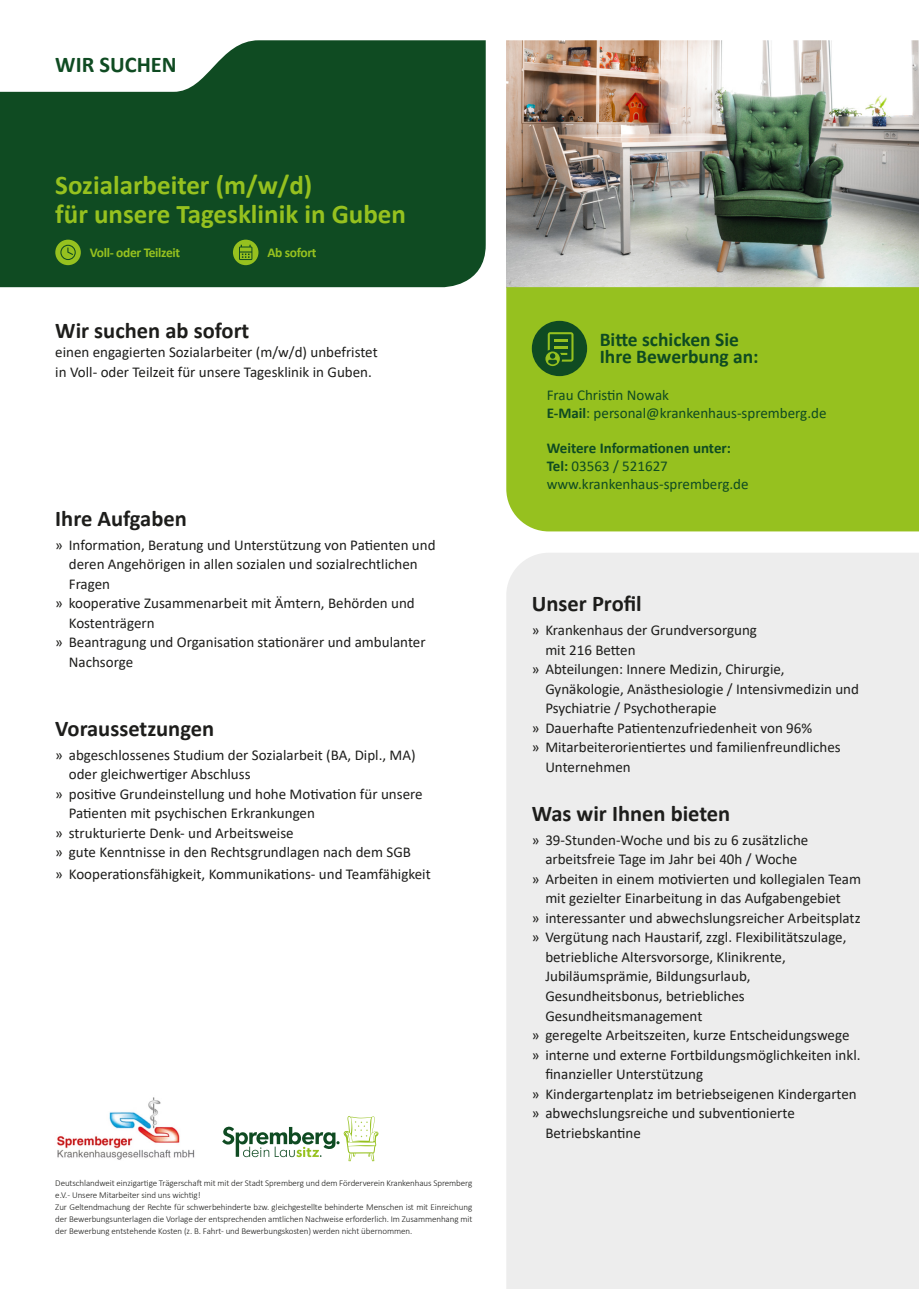
<style>
.page{position:relative;width:919px;height:1289px;background:#fff}
.page>*{position:absolute;margin:0;border:0;box-sizing:border-box;transform-origin:0 0}
.t1{font:700 27px/28.5px "Calibri";color:#96c11f}
.t2{font:700 22.5px "Calibri";color:#1d1d1b}
.t3{font:700 22.5px "Calibri";color:#0f4b22}
.t4{font:700 19.5px/16.5px "Calibri";color:#0f4b22}
.t5{font:15px/19.5px "Calibri";color:#1d1d1b}
.t6{font:15px/18px "Calibri";color:#0f4b22}
.t7{font:700 13.5px "Calibri";letter-spacing:-.025em;color:#96c11f}
.t8{font:300 9px/12px "Calibri";letter-spacing:-.01em;color:#1d1d1b}
.s1{font-weight:700}
</style>
<div class="page">
<div style="left:506px;top:553px;width:412px;height:735px;background:#ededed"></div>
<img style="left:506px;top:92px;width:412px;height:195px">
<div style="left:506px;top:287px;width:412px;height:244px;background:#96c11f"></div>
<div style="left:0;top:92px;width:485px;height:195px;background:#0f4b22"></div>
<svg style="left:0;top:40px;width:918px;height:52px"></svg>
<div style="left:531px;top:321px;width:56px;height:55px;background:#0f4b22;border-radius:50%"></div>
<svg style="left:545px;top:332px;width:28px;height:34px"></svg>
<div style="left:55px;top:240px;width:26px;height:25px;background:#96c11f;border-radius:50%"></div>
<svg style="left:60px;top:245px;width:16px;height:15px"></svg>
<div style="left:233px;top:240px;width:25px;height:25px;background:#96c11f;border-radius:50%"></div>
<svg style="left:239px;top:245px;width:13px;height:15px"></svg>
<svg style="left:222px;top:1116px;width:156px;height:45px"></svg>
<img style="left:57px;top:1097px;width:138px;height:63px">
<h2 class="t3" style="left:55px;top:49px;width:123px">WIR SUCHEN</h2>
<h1 class="t1" style="left:55px;top:171px;width:352px">Sozialarbeiter (m/w/d)<br>für unsere Tagesklinik in Guben</h1>
<p class="t7" style="left:90px;top:243px;width:92px">Voll- oder Teilzeit</p>
<p class="t7" style="left:267px;top:243px;width:51px">Ab sofort</p>
<h2 class="t2" style="left:55px;top:314px;width:196px">Wir suchen ab sofort</h2>
<p class="t5" style="left:55px;top:342px;width:324px">einen engagierten Sozialarbeiter (m/w/d) unbefristet in Voll- oder Teilzeit für unsere Tagesklinik in Guben.</p>
<h2 class="t2" style="left:55px;top:502px;width:133px">Ihre Aufgaben</h2>
<p class="t5" style="left:55px;top:534px;width:382px">» Information, Beratung und Unterstützung von Patienten und</p>
<p class="t5" style="left:69px;top:554px;width:350px">deren Angehörigen in allen sozialen und sozialrechtlichen</p>
<p class="t5" style="left:69px;top:573px;width:43px">Fragen</p>
<p class="t5" style="left:55px;top:593px;width:361px">» kooperative Zusammenarbeit mit Ämtern, Behörden und</p>
<p class="t5" style="left:69px;top:612px;width:87px">Kostenträgern</p>
<p class="t5" style="left:55px;top:632px;width:372px">» Beantragung und Organisation stationärer und ambulanter</p>
<p class="t5" style="left:69px;top:651px;width:66px">Nachsorge</p>
<h2 class="t2" style="left:55px;top:712px;width:160px">Voraussetzungen</h2>
<p class="t5" style="left:55px;top:744px;width:362px">» abgeschlossenes Studium der Sozialarbeit (BA, Dipl., MA)</p>
<p class="t5" style="left:69px;top:764px;width:183px">oder gleichwertiger Abschluss</p>
<p class="t5" style="left:55px;top:783px;width:369px">» positive Grundeinstellung und hohe Motivation für unsere</p>
<p class="t5" style="left:69px;top:803px;width:247px">Patienten mit psychischen Erkrankungen</p>
<p class="t5" style="left:55px;top:822px;width:240px">» strukturierte Denk- und Arbeitsweise</p>
<p class="t5" style="left:55px;top:842px;width:357px">» gute Kenntnisse in den Rechtsgrundlagen nach dem SGB</p>
<p class="t5" style="left:55px;top:863px;width:377px">» Kooperationsfähigkeit, Kommunikations- und Teamfähigkeit</p>
<p class="t8" style="left:55px;top:1176px;width:418px">Deutschlandweit einzigartige Trägerschaft mit mit der Stadt Spremberg und dem Förderverein Krankenhaus Spremberg e.V. - Unsere Mitarbeiter sind uns wichtig!<br>Zur Geltendmachung der Rechte für schwerbehinderte bzw. gleichgestellte behinderte Menschen ist mit Einreichung der Bewerbungsunterlagen die Vorlage der entsprechenden amtlichen Nachweise erforderlich. Im Zusammenhang mit der Bewerbung entstehende Kosten (z. B. Fahrt- und Bewerbungskosten) werden nicht übernommen.</p>
<h3 class="t4" style="left:599px;top:331px;width:160px">Bitte schicken Sie<br>Ihre Bewerbung an:</h3>
<p class="t6" style="left:546px;top:386px;width:281px">Frau Christin Nowak<br><span class="s1">E-Mail</span>: personal@krankenhaus-spremberg.de</p>
<p class="t6" style="left:546px;top:439px;width:203px"><span class="s1">Weitere Informationen unter:<br>Tel:</span> 03563 / 521627 www.krankenhaus-spremberg.de</p>
<h2 class="t2" style="left:531px;top:588px;width:111px">Unser Profil</h2>
<p class="t5" style="left:531px;top:620px;width:226px">» Krankenhaus der Grundversorgung</p>
<p class="t5" style="left:545px;top:639px;width:92px">mit 216 Betten</p>
<p class="t5" style="left:531px;top:659px;width:254px">» Abteilungen: Innere Medizin, Chirurgie,</p>
<p class="t5" style="left:545px;top:678px;width:315px">Gynäkologie, Anästhesiologie / Intensivmedizin und</p>
<p class="t5" style="left:545px;top:698px;width:173px">Psychiatrie / Psychotherapie</p>
<p class="t5" style="left:531px;top:717px;width:282px">» Dauerhafte Patientenzufriedenheit von 96%</p>
<p class="t5" style="left:531px;top:737px;width:310px">» Mitarbeiterorientiertes und familienfreundliches</p>
<p class="t5" style="left:545px;top:756px;width:87px">Unternehmen</p>
<h2 class="t2" style="left:531px;top:797px;width:200px">Was wir Ihnen bieten</h2>
<p class="t5" style="left:531px;top:829px;width:278px">» 39-Stunden-Woche und bis zu 6 zusätzliche</p>
<p class="t5" style="left:545px;top:849px;width:253px">arbeitsfreie Tage im Jahr bei 40h / Woche</p>
<p class="t5" style="left:531px;top:868px;width:330px">» Arbeiten in einem motivierten und kollegialen Team</p>
<p class="t5" style="left:545px;top:888px;width:297px">mit gezielter Einarbeitung in das Aufgabengebiet</p>
<p class="t5" style="left:531px;top:907px;width:330px">» interessanter und abwechslungsreicher Arbeitsplatz</p>
<p class="t5" style="left:531px;top:927px;width:316px">» Vergütung nach Haustarif, zzgl. Flexibilitätszulage,</p>
<p class="t5" style="left:545px;top:946px;width:242px">betriebliche Altersvorsorge, Klinikrente,</p>
<p class="t5" style="left:545px;top:966px;width:207px">Jubiläumsprämie, Bildungsurlaub,</p>
<p class="t5" style="left:545px;top:985px;width:201px">Gesundheitsbonus, betriebliches</p>
<p class="t5" style="left:545px;top:1005px;width:158px">Gesundheitsmanagement</p>
<p class="t5" style="left:531px;top:1024px;width:319px">» geregelte Arbeitszeiten, kurze Entscheidungswege</p>
<p class="t5" style="left:531px;top:1044px;width:330px">» interne und externe Fortbildungsmöglichkeiten inkl.</p>
<p class="t5" style="left:545px;top:1063px;width:159px">finanzieller Unterstützung</p>
<p class="t5" style="left:531px;top:1083px;width:326px">» Kindergartenplatz im betriebseigenen Kindergarten</p>
<p class="t5" style="left:531px;top:1102px;width:264px">» abwechslungsreiche und subventionierte</p>
<p class="t5" style="left:545px;top:1122px;width:97px">Betriebskantine</p>
</div>
